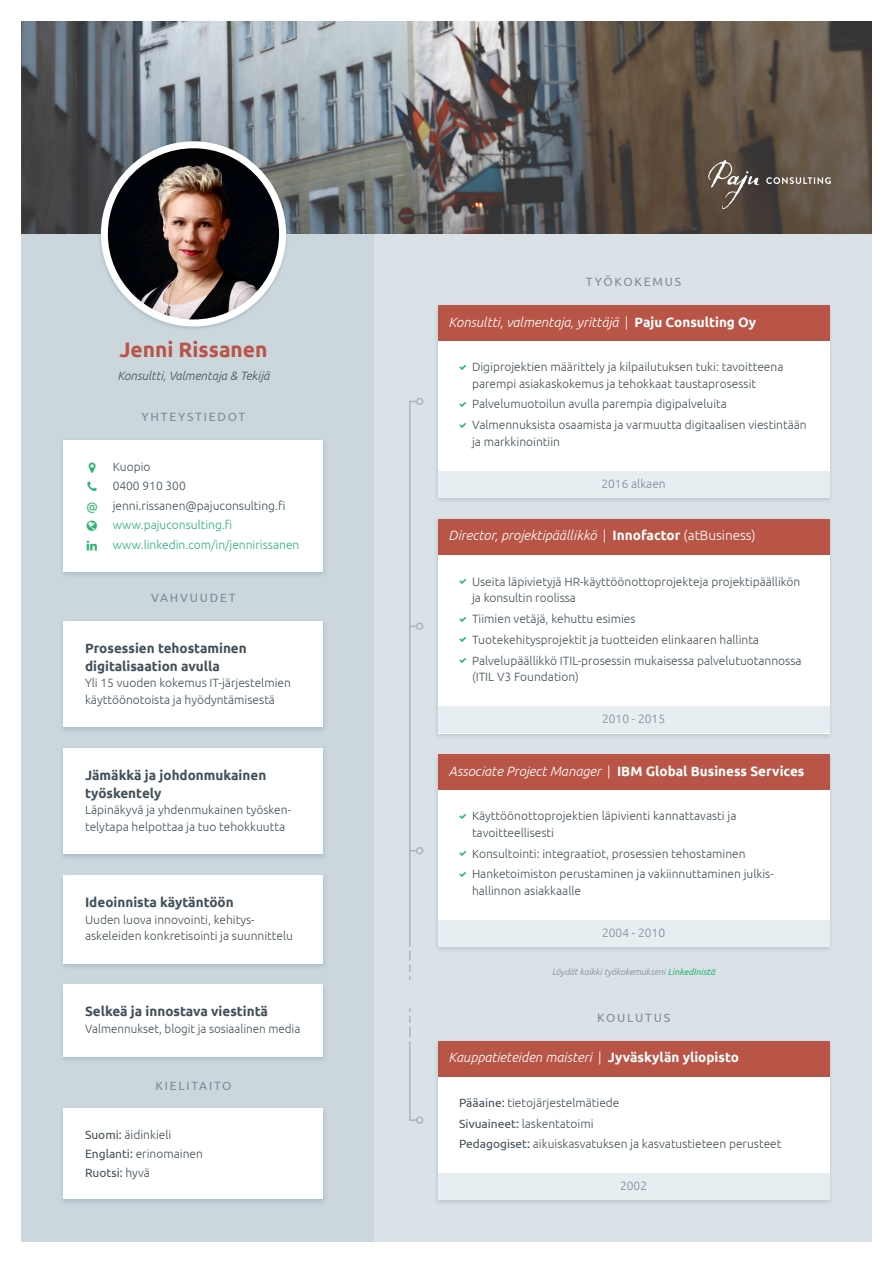
<style>
.page{position:relative;width:893px;height:1263px;background:#fff}
.page>*{position:absolute;margin:0;border:0;box-sizing:border-box;transform-origin:0 0}
.t1{font:700 21px "Ubuntu";color:#b85546}
.t2{font:italic 300 13.5px "Ubuntu";color:#fff}
.t3{font:700 13.5px/18px "Ubuntu";color:#425159}
.t4{font:700 13.5px "Ubuntu";color:#fff}
.Paragraph_Style_1{font:300 12px/16.5px "Ubuntu";color:#425159}
.t5{font:300 12px "Ubuntu";color:#2bb572}
.t6{font:12px "Ubuntu";letter-spacing:.15em;color:#7b8c95}
.t7{font:300 12px "Ubuntu";color:#7b8c95}
.t8{font:italic 300 12px "Ubuntu";color:#425159}
.t9{font:12px "Ubuntu";color:#425159}
.t10{font:12px "Ubuntu";color:#2bb572}
.t11{font:italic 300 9px "Ubuntu";color:#7b8c95}
.s1{font-weight:400}
.s2{font-weight:300}
.s3{font-style:normal}
.s4{font-weight:700;font-style:normal}
.s5{font-weight:300;font-style:italic}
.s6{font-weight:400;color:#2bb572}
</style>
<div class="page">
<div style="left:21px;top:21px;width:851px;height:1221px;background:#dae2e7"></div>
<div style="left:21px;top:21px;width:353px;height:1221px;background:#cbd6dd"></div>
<img style="left:21px;top:21px;width:851px;height:213px">
<div style="left:97px;top:139px;width:193px;height:193px;background:#255a6e;opacity:.2"></div>
<div style="left:101px;top:141px;width:185px;height:185px;background:#fff;border-radius:50%"></div>
<img style="left:108px;top:148px;width:171px;height:171px;border-radius:86px">
<div style="left:433px;top:752px;width:401px;height:201px;background:#255a6e;opacity:.2"></div>
<div style="left:438px;top:755px;width:391px;height:192px;background:#fff"></div>
<div style="left:438px;top:755px;width:391px;height:35px;background:#b85546"></div>
<div style="left:438px;top:920px;width:391px;height:27px;background:#e7eef1"></div>
<div style="left:433px;top:1038px;width:401px;height:168px;background:#255a6e;opacity:.2"></div>
<div style="left:438px;top:1041px;width:391px;height:158px;background:#fff"></div>
<div style="left:438px;top:1041px;width:391px;height:35px;background:#b85546"></div>
<div style="left:438px;top:1173px;width:391px;height:26px;background:#e7eef1"></div>
<div style="left:433px;top:517px;width:401px;height:223px;background:#255a6e;opacity:.2"></div>
<div style="left:438px;top:519px;width:391px;height:214px;background:#fff"></div>
<div style="left:438px;top:519px;width:391px;height:35px;background:#b85546"></div>
<div style="left:438px;top:706px;width:391px;height:26px;background:#e7eef1"></div>
<div style="left:433px;top:303px;width:401px;height:201px;background:#255a6e;opacity:.2"></div>
<div style="left:438px;top:305px;width:391px;height:192px;background:#fff"></div>
<div style="left:438px;top:305px;width:391px;height:36px;background:#b85546"></div>
<div style="left:59px;top:438px;width:269px;height:140px;background:#255a6e;opacity:.2"></div>
<div style="left:64px;top:440px;width:259px;height:131px;background:#fff"></div>
<div style="left:59px;top:1106px;width:269px;height:100px;background:#255a6e;opacity:.2"></div>
<div style="left:64px;top:1109px;width:259px;height:90px;background:#fff"></div>
<div style="left:59px;top:618px;width:269px;height:115px;background:#255a6e;opacity:.2"></div>
<div style="left:64px;top:621px;width:259px;height:106px;background:#fff"></div>
<div style="left:59px;top:745px;width:269px;height:115px;background:#255a6e;opacity:.2"></div>
<div style="left:64px;top:748px;width:259px;height:106px;background:#fff"></div>
<div style="left:59px;top:873px;width:269px;height:97px;background:#255a6e;opacity:.2"></div>
<div style="left:64px;top:875px;width:259px;height:88px;background:#fff"></div>
<div style="left:59px;top:982px;width:269px;height:81px;background:#255a6e;opacity:.2"></div>
<div style="left:64px;top:984px;width:259px;height:73px;background:#fff"></div>
<div style="left:438px;top:471px;width:391px;height:26px;background:#e7eef1"></div>
<hr style="left:409px;top:401px;width:2px;height:546px;background:#a7b6be">
<hr style="left:409px;top:1041px;width:2px;height:80px;background:#a7b6be">
<svg style="left:409px;top:951px;width:2px;height:29px"></svg>
<svg style="left:409px;top:1007px;width:2px;height:30px"></svg>
<div style="left:416px;top:398px;width:7px;height:7px;border:2px solid #a7b6be;border-radius:50%"></div>
<div style="left:416px;top:622px;width:7px;height:8px;border:2px solid #a7b6be;border-radius:50%"></div>
<div style="left:416px;top:847px;width:7px;height:7px;border:2px solid #a7b6be;border-radius:50%"></div>
<div style="left:416px;top:1116px;width:7px;height:8px;border:2px solid #a7b6be;border-radius:50%"></div>
<svg style="left:708px;top:160px;width:51px;height:49px;background:#6a5e55"></svg>
<svg style="left:766px;top:177px;width:65px;height:7px"></svg>
<p class="t1" style="left:119px;top:337px;width:150px">Jenni Rissanen</p>
<p class="t8" style="left:117px;top:368px;width:154px">Konsultti, Valmentaja &amp; Tekijä</p>
<p class="t6" style="left:142px;top:409px;width:105px">YHTEYSTIEDOT</p>
<p class="t10" style="left:86px;top:499px;width:13px">@</p>
<p class="Paragraph_Style_1" style="left:113px;top:458px;width:39px">Kuopio</p>
<p class="Paragraph_Style_1" style="left:113px;top:477px;width:75px">0400 910 300</p>
<p class="Paragraph_Style_1" style="left:113px;top:497px;width:174px">jenni.rissanen@pajuconsulting.fi</p>
<p class="t5" style="left:113px;top:518px;width:121px">www.pajuconsulting.fi</p>
<p class="t5" style="left:113px;top:537px;width:188px">www.linkedin.com/in/jennirissanen</p>
<p class="t6" style="left:151px;top:590px;width:86px">VAHVUUDET</p>
<p class="t3" style="left:85px;top:639px;width:163px">Prosessien tehostaminen digitalisaation avulla</p>
<p class="Paragraph_Style_1" style="left:85px;top:674px;width:207px">Yli 15 vuoden kokemus IT-järjestelmien käyttöönotoista ja hyödyntämisestä</p>
<p class="t3" style="left:85px;top:766px;width:183px">Jämäkkä ja johdonmukainen työskentely</p>
<p class="Paragraph_Style_1" style="left:85px;top:801px;width:207px">Läpinäkyvä ja yhdenmukainen työsken&shy;telytapa helpottaa ja tuo tehokkuutta</p>
<p class="t3" style="left:85px;top:893px;width:150px">Ideoinnista käytäntöön</p>
<p class="Paragraph_Style_1" style="left:85px;top:911px;width:209px">Uuden luova innovointi, kehitys&shy;askeleiden konkretisointi ja suunnittelu</p>
<p class="t3" style="left:85px;top:1002px;width:184px">Selkeä ja innostava viestintä</p>
<p class="Paragraph_Style_1" style="left:85px;top:1020px;width:217px">Valmennukset, blogit ja sosiaalinen media</p>
<p class="t6" style="left:155px;top:1078px;width:78px">KIELITAITO</p>
<p class="Paragraph_Style_1" style="left:85px;top:1126px;width:88px"><span class="s1">Suomi:</span> äidinkieli</p>
<p class="Paragraph_Style_1" style="left:85px;top:1145px;width:119px"><span class="s1">Englanti:</span> erinomainen</p>
<p class="t9" style="left:85px;top:1165px;width:66px">Ruotsi: <span class="s2">hyvä</span></p>
<p class="t6" style="left:586px;top:275px;width:97px">TYÖKOKEMUS</p>
<p class="t2" style="left:449px;top:314px;width:309px">Konsultti, valmentaja, yrittäjä <span class="s3">|</span> <span class="s4">Paju Consulting Oy</span></p>
<p class="Paragraph_Style_1" style="left:472px;top:358px;width:313px">Digiprojektien määrittely ja kilpailutuksen tuki: tavoitteena parempi asiakaskokemus ja tehokkaat taustaprosessit</p>
<p class="Paragraph_Style_1" style="left:472px;top:396px;width:256px">Palvelumuotoilun avulla parempia digipalveluita</p>
<p class="Paragraph_Style_1" style="left:472px;top:416px;width:336px">Valmennuksista osaamista ja varmuutta digitaalisen viestintään ja markkinointiin</p>
<p class="t7" style="left:601px;top:477px;width:66px">2016 alkaen</p>
<p class="t2" style="left:449px;top:527px;width:309px">Director, projektipäällikkö <span class="s3">|</span> <span class="s4">Innofactor</span> <span class="s3">(atBusiness)</span></p>
<p class="Paragraph_Style_1" style="left:472px;top:573px;width:330px">Useita läpivietyjä HR-käyttöönottoprojekteja projektipäällikön ja konsultin roolissa</p>
<p class="Paragraph_Style_1" style="left:472px;top:610px;width:165px">Tiimien vetäjä, kehuttu esimies</p>
<p class="Paragraph_Style_1" style="left:472px;top:631px;width:289px">Tuotekehitysprojektit ja tuotteiden elinkaaren hallinta</p>
<p class="Paragraph_Style_1" style="left:472px;top:652px;width:331px">Palvelupäällikkö ITIL-prosessin mukaisessa palvelutuotannossa (ITIL V3 Foundation)</p>
<p class="t7" style="left:602px;top:711px;width:64px">2010 - 2015</p>
<p class="t4" style="left:449px;top:763px;width:357px"><span class="s5">Associate Project Manager</span> <span class="s2">|</span> IBM Global Business Services</p>
<p class="Paragraph_Style_1" style="left:472px;top:807px;width:266px">Käyttöönottoprojektien läpivienti kannattavasti ja tavoitteellisesti</p>
<p class="Paragraph_Style_1" style="left:472px;top:845px;width:275px">Konsultointi: integraatiot, prosessien tehostaminen</p>
<p class="Paragraph_Style_1" style="left:472px;top:865px;width:303px">Hanketoimiston perustaminen ja vakiinnuttaminen julkis&shy;hallinnon asiakkaalle</p>
<p class="t7" style="left:602px;top:926px;width:64px">2004 - 2010</p>
<p class="t11" style="left:552px;top:966px;width:164px">Löydät kaikki työkokemukseni <span class="s6">LinkedInistä</span></p>
<p class="t6" style="left:597px;top:1010px;width:75px">KOULUTUS</p>
<p class="t2" style="left:449px;top:1049px;width:292px">Kauppatieteiden maisteri <span class="s3">|</span> <span class="s4">Jyväskylän yliopisto</span></p>
<p class="Paragraph_Style_1" style="left:459px;top:1094px;width:162px"><span class="s1">Pääaine:</span> tietojärjestelmätiede</p>
<p class="Paragraph_Style_1" style="left:459px;top:1115px;width:136px"><span class="s1">Sivuaineet:</span> laskentatoimi</p>
<p class="Paragraph_Style_1" style="left:459px;top:1135px;width:324px"><span class="s1">Pedagogiset:</span> aikuiskasvatuksen ja kasvatustieteen perusteet</p>
<p class="t7" style="left:620px;top:1178px;width:29px">2002</p>
</div>
